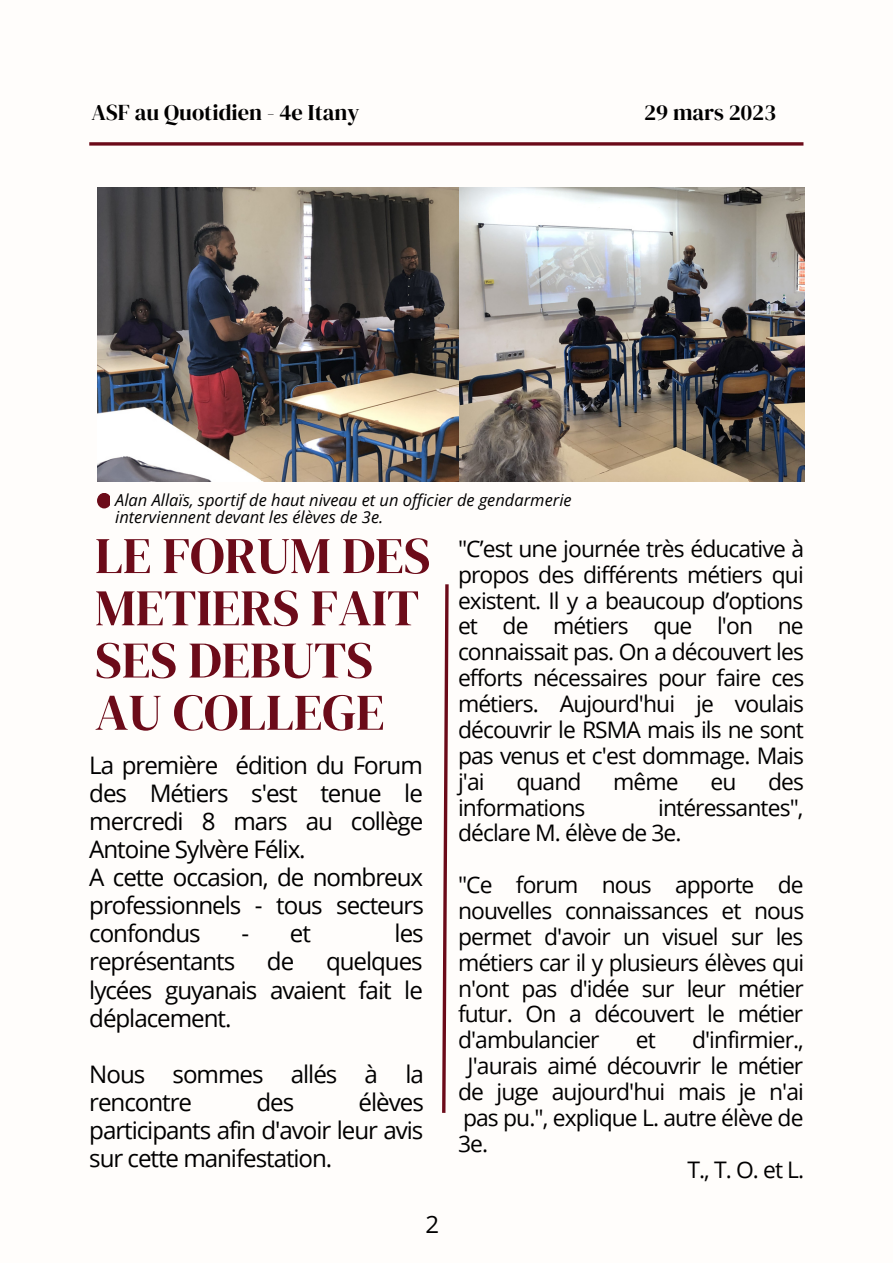
<style>
.page{position:relative;width:893px;height:1264px;background:#fff}
.page>*{position:absolute;margin:0;border:0;box-sizing:border-box;transform-origin:0 0}
.t1{font:51.3px/52.2px "DM Serif Display";color:#6c0b19}
.t2{font:24.15px/28px "Open Sans";letter-spacing:-.045em;color:#000}
.t3{font:24px "Open Sans";color:#000}
.t4{font:22.8px/25.8px "Open Sans";letter-spacing:-.04em;color:#000;text-align:justify}
.t5{font:22.5px "DM Serif Display";color:#000}
.t6{font:italic 16.5px/16.8px "Open Sans";color:#000}
</style>
<div class="page">
<div style="left:0;top:0;width:892px;height:1262px;background:#fffdfb"></div>
<svg style="left:89px;top:142px;width:714px;height:4px;background:#82303b"></svg>
<svg style="left:97px;top:493px;width:13px;height:15px"></svg>
<img style="left:97px;top:187px;width:363px;height:294px">
<img style="left:460px;top:187px;width:344px;height:294px">
<svg style="left:442px;top:584px;width:7px;height:529px"></svg>
<p class="t5" style="left:92px;top:97px;width:269px">ASF au Quotidien - 4e Itany</p>
<p class="t5" style="left:644px;top:97px;width:133px">29 mars 2023</p>
<p class="t6" style="left:115px;top:491px;width:458px">Alan Allaïs, sportif de haut niveau et un officier de gendarmerie interviennent devant les élèves de 3e.</p>
<h1 class="t1" style="left:95px;top:529px;width:337px">LE FORUM DES<br>METIERS FAIT<br>SES DEBUTS<br>AU COLLEGE</h1>
<p class="t2" style="left:89px;top:750px;width:336px">La première édition du Forum des Métiers s'est tenue le mercredi 8 mars au collège<br>Antoine Sylvère Félix.<br>A cette occasion, de nombreux professionnels - tous secteurs confondus</p>
<p class="t2" style="left:241px;top:918px;width:71px">- et</p>
<p class="t2" style="left:394px;top:918px;width:31px">les</p>
<p class="t2" style="left:89px;top:947px;width:147px">représentants</p>
<p class="t2" style="left:267px;top:947px;width:29px">de</p>
<p class="t2" style="left:89px;top:947px;width:335px;text-align:justify;text-indent:237px">quelques lycées guyanais avaient fait le déplacement.</p>
<p class="t2" style="left:89px;top:1059px;width:336px">Nous sommes allés à la rencontre</p>
<p class="t2" style="left:89px;top:1087px;width:336px;text-align:justify;text-indent:269px">élèves participants afin d'avoir leur avis sur cette manifestation.</p>
<p class="t2" style="left:256px;top:1087px;width:39px">des</p>
<p class="t3" style="left:425px;top:1206px;width:15px">2</p>
<p class="t4" style="left:458px;top:535px;width:348px">"C’est une journée très éducative à propos des différents métiers qui existent. Il y a beaucoup d’options et de métiers que l'on ne connaissait pas. On a découvert les efforts nécessaires pour faire ces métiers. Aujourd'hui je voulais découvrir le RSMA mais ils ne sont pas venus et c'est dommage. Mais j'ai</p>
<p class="t4" style="left:516px;top:768px;width:67px">quand</p>
<p class="t4" style="left:613px;top:768px;width:67px">même</p>
<p class="t4" style="left:710px;top:768px;width:27px">eu</p>
<p class="t4" style="left:768px;top:768px;width:37px">des</p>
<p class="t4" style="left:458px;top:793px;width:129px">informations</p>
<p class="t4" style="left:458px;top:793px;width:347px;text-indent:200px">intéressantes", déclare M. élève de 3e.</p>
<p class="t4" style="left:458px;top:871px;width:348px">"Ce forum nous apporte de nouvelles connaissances et nous permet d'avoir un visuel sur les métiers car il y plusieurs élèves qui n'ont pas d'idée sur leur métier futur. On a découvert le métier d'ambulancier</p>
<p class="t4" style="left:635px;top:1026px;width:21px">et</p>
<p class="t4" style="left:692px;top:1026px;width:113px">d'infirmier.,</p>
<p class="t4" style="left:467px;top:1052px;width:337px">J'aurais aimé découvrir le métier</p>
<p class="t4" style="left:458px;top:1078px;width:347px">de juge aujourd'hui mais je n'ai</p>
<p class="t4" style="left:463px;top:1104px;width:342px">pas pu.", explique L. autre élève de</p>
<p class="t4" style="left:458px;top:1129px;width:32px">3e.</p>
<p class="t4" style="left:687px;top:1155px;width:118px">T., T. O. et L.</p>
</div>
